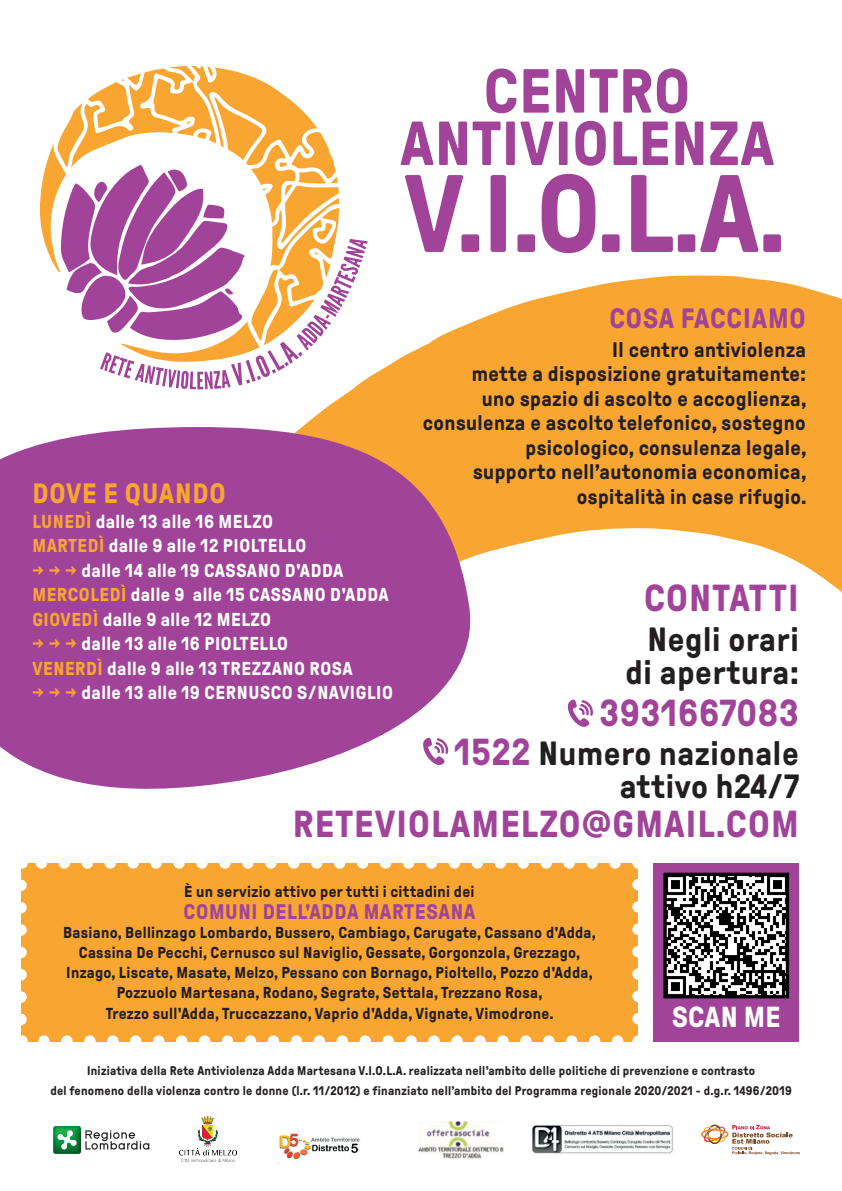
<style>
.page{position:relative;width:842px;height:1191px;background:#fff}
.page>*{position:absolute;margin:0;border:0;box-sizing:border-box;transform-origin:0 0}
.t1{font:700 109.8px "GT Pressura";color:#a14499}
.t2{font:700 62.1px/52.4px "GT Pressura";letter-spacing:.01em;color:#a14499;text-align:center}
.t3{font:700 37.6px "GT Pressura";letter-spacing:.03em;color:#a14499}
.t4{font:700 33.6px/32.9px "GT Pressura";letter-spacing:.02em;color:#231f20;text-align:right}
.t5{font:700 29px "GT Pressura";letter-spacing:.01em;color:#fff}
.t6{font:700 28px "GT Pressura";letter-spacing:.03em;color:#a14499}
.t7{font:700 28px "GT Pressura";letter-spacing:.03em;color:#f9a531}
.t8{font:700 21.2px "GT Pressura";letter-spacing:.03em;color:#a14499}
.t9{font:700 21px/24.5px "GT Pressura";letter-spacing:.02em;color:#231f20;text-align:right}
.t10{font:700 18.7px/24.5px "GT Pressura";letter-spacing:.02em;color:#fff}
.t11{font:700 15.9px/20px "GT Pressura";letter-spacing:.02em;color:#231f20;text-align:center}
.t12{font:700 12.5px/19.2px "GT Pressura";letter-spacing:.02em;color:#231f20;text-align:center}
.s1{color:#f9a531}
.s2{font-size:37.6px;color:#a14499}
</style>
<div class="page">
<svg style="left:190px;top:275px;width:652px;height:433px;fill:#f9a531"></svg>
<img style="left:532px;top:1124px;width:142px;height:30px">
<svg style="left:701px;top:1124px;width:99px;height:31px"></svg>
<img style="left:418px;top:1121px;width:85px;height:37px">
<svg style="left:53px;top:1126px;width:96px;height:27px"></svg>
<div style="left:21px;top:863px;width:617px;height:178px;background:#f9a531"></div>
<svg style="left:44px;top:1035px;width:582px;height:7px"></svg>
<svg style="left:632px;top:879px;width:6px;height:139px"></svg>
<svg style="left:35px;top:863px;width:580px;height:5px"></svg>
<svg style="left:21px;top:885px;width:6px;height:156px"></svg>
<svg style="left:0;top:427px;width:483px;height:362px;background:#b05d9d"></svg>
<svg style="left:568px;top:699px;width:25px;height:28px"></svg>
<svg style="left:423px;top:737px;width:25px;height:28px"></svg>
<div style="left:654px;top:863px;width:145px;height:178px;background:#a14499"></div>
<img style="left:667px;top:876px;width:118px;height:118px">
<div style="left:663px;top:872px;width:126px;height:126px;border:3px solid #000"></div>
<img style="left:277px;top:1133px;width:83px;height:30px">
<svg style="left:39px;top:65px;width:334px;height:283px"></svg>
<svg style="left:100px;top:239px;width:268px;height:150px"></svg>
<img style="left:179px;top:1116px;width:57px;height:46px">
<h2 class="t2" style="left:400px;top:66px;width:376px">CENTRO<br>ANTIVIOLENZA</h2>
<h1 class="t1" style="left:404px;top:155px;width:384px">V.I.O.L.A.</h1>
<h3 class="t7" style="left:32px;top:478px;width:195px">DOVE E QUANDO</h3>
<p class="t10" style="left:32px;top:509px;width:276px"><span class="s1">LUNEDÌ</span> dalle 13 alle 16 MELZO<br><span class="s1">MARTEDÌ</span> dalle 9 alle 12 PIOLTELLO</p>
<p class="t10" style="left:32px;top:558px;width:358px"><span class="s1">→ → →</span> dalle 14 alle 19 CASSANO D'ADDA<br><span class="s1">MERCOLEDÌ</span> dalle 9 alle 15 CASSANO D'ADDA<br><span class="s1">GIOVEDÌ</span> dalle 9 alle 12 MELZO</p>
<p class="t10" style="left:32px;top:631px;width:322px"><span class="s1">→ → →</span> dalle 13 alle 16 PIOLTELLO<br><span class="s1">VENERDÌ</span> dalle 9 alle 13 TREZZANO ROSA</p>
<p class="t10" style="left:32px;top:680px;width:362px"><span class="s1">→ → →</span> dalle 13 alle 19 CERNUSCO S/NAVIGLIO</p>
<h3 class="t6" style="left:609px;top:304px;width:198px">COSA FACCIAMO</h3>
<p class="t9" style="left:423px;top:338px;width:385px">Il centro antiviolenza<br>mette a disposizione gratuitamente:<br>uno spazio di ascolto e accoglienza, consulenza e ascolto telefonico, sostegno psicologico, consulenza legale,<br>supporto nell’autonomia economica, ospitalità in case rifugio.</p>
<h3 class="t3" style="left:644px;top:578px;width:156px">CONTATTI</h3>
<h3 class="t4" style="left:626px;top:623px;width:175px">Negli orari di apertura:</h3>
<h3 class="t3" style="left:599px;top:693px;width:201px">3931667083</h3>
<h3 class="t4" style="left:455px;top:737px;width:346px"><span class="s2">1522</span> Numero nazionale attivo h24/7</h3>
<h3 class="t3" style="left:293px;top:803px;width:507px">RETEVIOLAMELZO@GMAIL.COM</h3>
<p class="t11" style="left:184px;top:882px;width:292px">È un servizio attivo per tutti i cittadini dei</p>
<h3 class="t8" style="left:184px;top:900px;width:293px">COMUNI DELL'ADDA MARTESANA</h3>
<p class="t11" style="left:63px;top:923px;width:534px">Basiano, Bellinzago Lombardo, Bussero, Cambiago, Carugate, Cassano d'Adda, Cassina De Pecchi, Cernusco sul Naviglio, Gessate, Gorgonzola, Grezzago, Inzago, Liscate, Masate, Melzo, Pessano con Bornago, Pioltello, Pozzo d'Adda, Pozzuolo Martesana, Rodano, Segrate, Settala, Trezzano Rosa,<br>Trezzo sull'Adda, Truccazzano, Vaprio d'Adda, Vignate, Vimodrone.</p>
<h3 class="t5" style="left:672px;top:1001px;width:110px">SCAN ME</h3>
<p class="t12" style="left:50px;top:1061px;width:743px">Iniziativa della Rete Antiviolenza Adda Martesana V.I.O.L.A. realizzata nell’ambito delle politiche di prevenzione e contrasto<br>del fenomeno della violenza contro le donne (l.r. 11/2012) e finanziato nell’ambito del Programma regionale 2020/2021 - d.g.r. 1496/2019</p>
</div>
